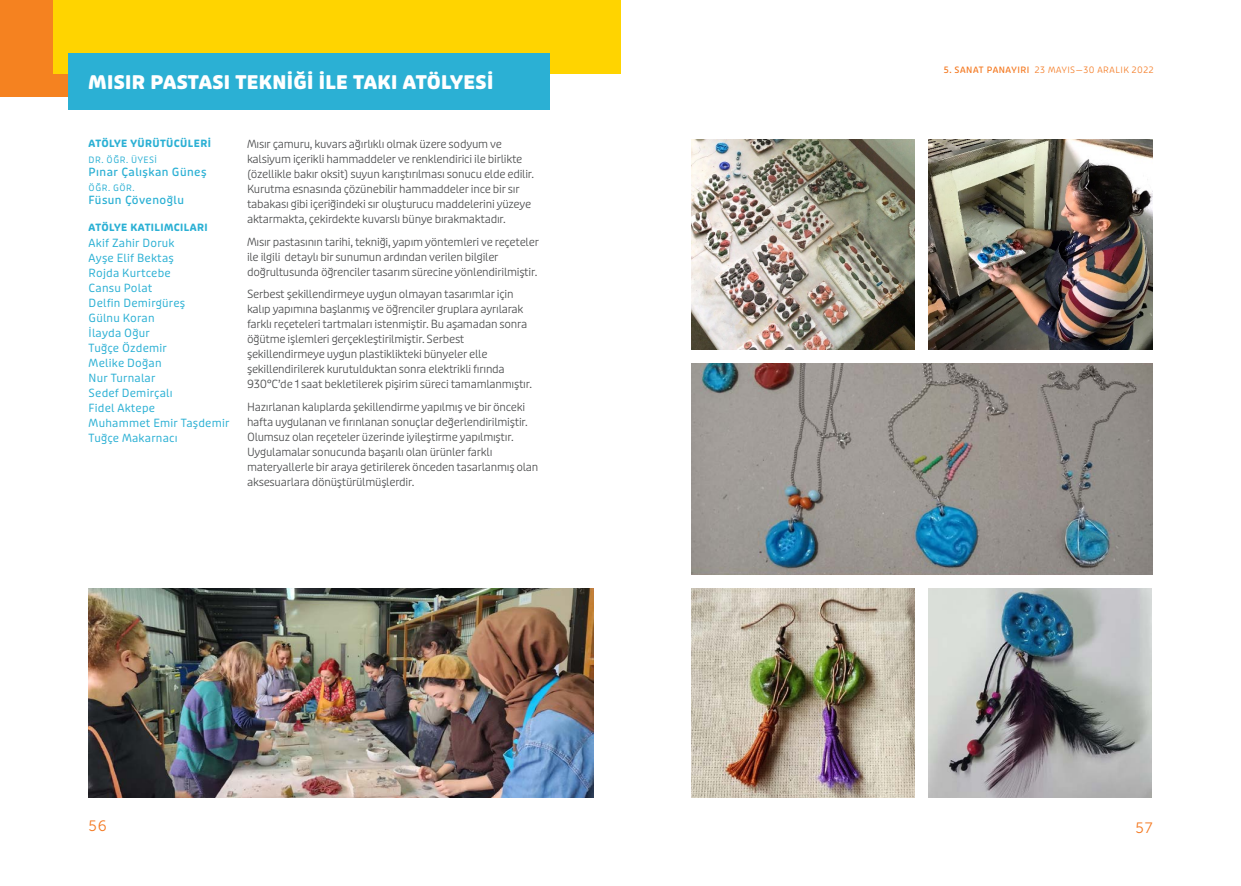
<style>
.page{position:relative;width:1241px;height:886px;background:#fff}
.page>*{position:absolute;margin:0;border:0;box-sizing:border-box;transform-origin:0 0}
.t1{font:700 expanded 18.75px "Puffin Display Soft";letter-spacing:.02em;color:#fff}
.t2{font:15px "Museo Sans 300";color:#f47921}
.t3{font:300 11.25px/15px "Puffin Display Soft";letter-spacing:-.02em;color:#494a4b}
.t4{font:11.25px "Puffin Display Soft";letter-spacing:.02em;color:#2bb0d4}
.t5{font:11.25px "Puffin Display Soft Medm";letter-spacing:.04em;color:#2bb0d4}
.t6{font:700 10px "Puffin Display Soft";letter-spacing:.04em;color:#2bb0d4}
.t7{font:300 8.75px "Puffin Display Soft";letter-spacing:.06em;color:#f47921}
.t8{font:8.75px "Puffin Display Soft";letter-spacing:.06em;color:#2bb0d4}
.s1{font-family:"Puffin Display Soft Medm";font-weight:400}
</style>
<div class="page">
<div style="left:0;top:0;width:74px;height:96px;background:#f58220"></div>
<div style="left:53px;top:0;width:567px;height:74px;background:#ffd400"></div>
<img style="left:89px;top:588px;width:504px;height:209px">
<div style="left:68px;top:53px;width:481px;height:56px;background:#2bb0d4"></div>
<img style="left:691px;top:139px;width:223px;height:210px">
<img style="left:928px;top:139px;width:224px;height:210px">
<img style="left:691px;top:588px;width:223px;height:209px">
<img style="left:928px;top:588px;width:223px;height:209px">
<img style="left:691px;top:363px;width:461px;height:211px">
<p class="t1" style="left:89px;top:70px;width:406px">MISIR PASTASI TEKNİĞİ İLE TAKI ATÖLYESİ</p>
<p class="t6" style="left:89px;top:138px;width:124px">ATÖLYE YÜRÜTÜCÜLERİ</p>
<p class="t8" style="left:89px;top:154px;width:70px">DR. ÖĞR. ÜYESİ</p>
<p class="t8" style="left:89px;top:183px;width:47px">ÖĞR. GÖR.</p>
<p class="t5" style="left:89px;top:165px;width:119px">Pınar Çalışkan Güneş</p>
<p class="t5" style="left:89px;top:193px;width:97px">Füsun Çövenoğlu</p>
<p class="t4" style="left:89px;top:236px;width:87px">Akif Zahir Doruk</p>
<p class="t4" style="left:89px;top:251px;width:87px">Ayşe Elif Bektaş</p>
<p class="t4" style="left:89px;top:266px;width:84px">Rojda Kurtcebe</p>
<p class="t4" style="left:89px;top:281px;width:65px">Cansu Polat</p>
<p class="t4" style="left:89px;top:296px;width:98px">Delfin Demirgüreş</p>
<p class="t4" style="left:89px;top:311px;width:67px">Gülnu Koran</p>
<p class="t4" style="left:89px;top:326px;width:63px">İlayda Oğur</p>
<p class="t4" style="left:89px;top:341px;width:80px">Tuğçe Özdemir</p>
<p class="t4" style="left:89px;top:356px;width:75px">Melike Doğan</p>
<p class="t4" style="left:89px;top:371px;width:68px">Nur Turnalar</p>
<p class="t4" style="left:89px;top:386px;width:85px">Sedef Demirçalı</p>
<p class="t4" style="left:89px;top:401px;width:68px">Fidel Aktepe</p>
<p class="t4" style="left:89px;top:416px;width:142px">Muhammet Emir Taşdemir</p>
<p class="t4" style="left:89px;top:431px;width:90px">Tuğçe Makarnacı</p>
<p class="t6" style="left:89px;top:222px;width:121px">ATÖLYE KATILIMCILARI</p>
<p class="t3" style="left:247px;top:137px;width:288px">Mısır çamuru, kuvars ağırlıklı olmak üzere sodyum ve kalsiyum içerikli hammaddeler ve renklendirici ile birlikte (özellikle bakır oksit) suyun karıştırılması sonucu elde edilir.<br>Kurutma esnasında çözünebilir hammaddeler ince bir sır tabakası gibi içeriğindeki sır oluşturucu maddelerini yüzeye aktarmakta, çekirdekte kuvarslı bünye bırakmaktadır.</p>
<p class="t3" style="left:247px;top:234px;width:293px">Mısır pastasının tarihi, tekniği, yapım yöntemleri ve reçeteler ile ilgili detaylı bir sunumun ardından verilen bilgiler doğrultusunda öğrenciler tasarım sürecine yönlendirilmiştir.</p>
<p class="t3" style="left:247px;top:287px;width:268px">Serbest şekillendirmeye uygun olmayan tasarımlar için</p>
<p class="t3" style="left:247px;top:302px;width:282px">kalıp yapımına başlanmış ve öğrenciler gruplara ayrılarak farklı reçeteleri tartmaları istenmiştir. Bu aşamadan sonra</p>
<p class="t3" style="left:247px;top:332px;width:286px">öğütme işlemleri gerçekleştirilmiştir. Serbest şekillendirmeye uygun plastiklikteki bünyeler elle şekillendirilerek kurutulduktan sonra elektrikli fırında 930°C’de 1 saat bekletilerek pişirim süreci tamamlanmıştır.</p>
<p class="t3" style="left:247px;top:399px;width:282px">Hazırlanan kalıplarda şekillendirme yapılmış ve bir önceki hafta uygulanan ve fırınlanan sonuçlar değerlendirilmiştir.</p>
<p class="t3" style="left:247px;top:429px;width:268px">Olumsuz olan reçeteler üzerinde iyileştirme yapılmıştır.</p>
<p class="t3" style="left:247px;top:444px;width:247px">Uygulamalar sonucunda başarılı olan ürünler farklı</p>
<p class="t3" style="left:247px;top:459px;width:293px">materyallerle bir araya getirilerek önceden tasarlanmış olan</p>
<p class="t3" style="left:247px;top:474px;width:169px">aksesuarlara dönüştürülmüşlerdir.</p>
<h2 class="t2" style="left:89px;top:818px;width:20px">56</h2>
<p class="t7" style="left:943px;top:65px;width:211px"><span class="s1">5. SANAT PANAYIRI</span> 23 MAYIS—30 ARALIK 2022</p>
<h2 class="t2" style="left:1135px;top:820px;width:19px">57</h2>
</div>
